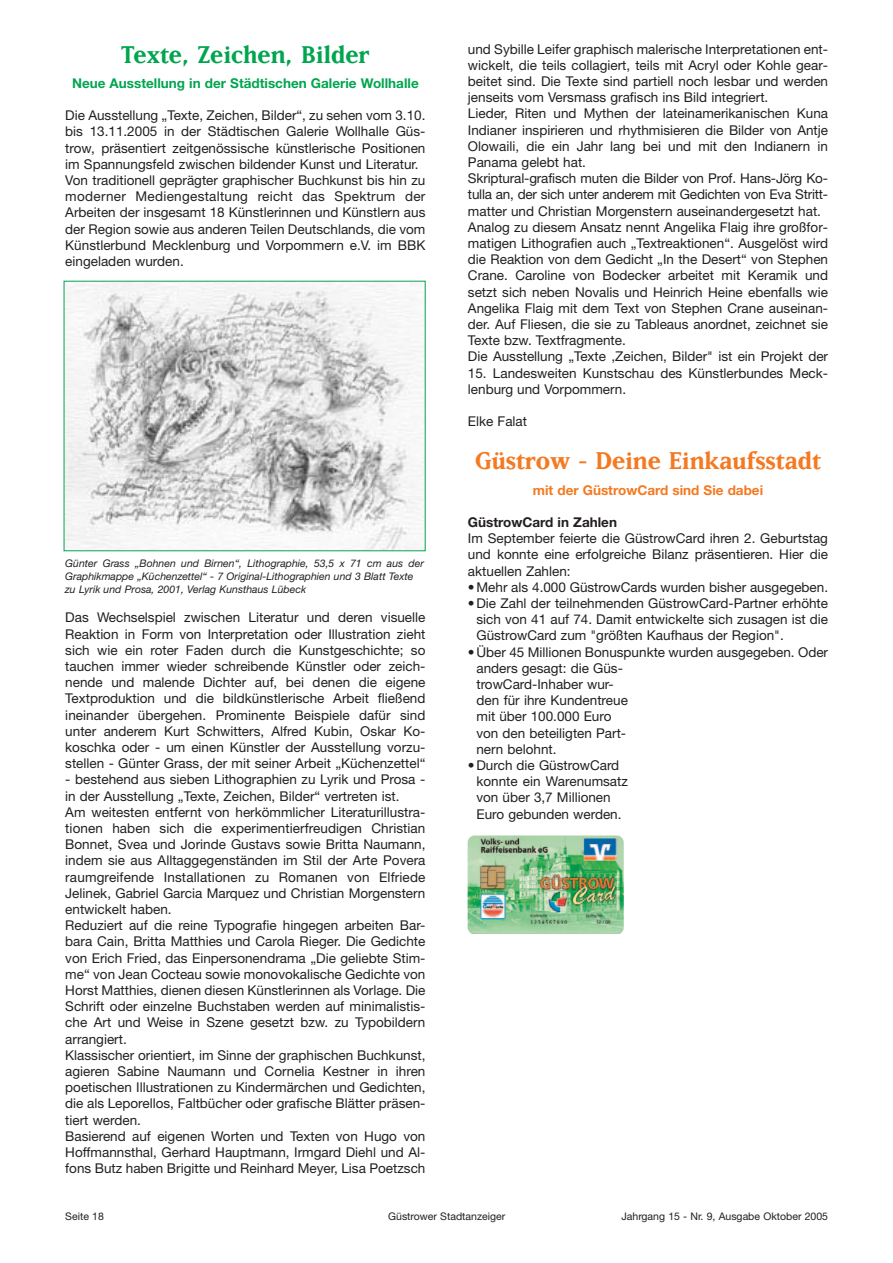
<style>
.page{position:relative;width:893px;height:1263px;background:#fff}
.page>*{position:absolute;margin:0;border:0;box-sizing:border-box;transform-origin:0 0}
.t1{font:700 28.5px "Matrix";color:#f47921}
.t2{font:700 28.5px "Matrix";color:#00a54f}
.t3{font:13.5px/16.2px "Helvetica Neue";color:#231f20}
.t4{font:700 13.5px "Helvetica Neue";color:#00a54f}
.t5{font:700 13.5px "Helvetica Neue";color:#f47921}
.t6{font:700 13.5px "Helvetica Neue";color:#231f20}
.t7{font:italic 10.5px/12.6px "Helvetica Neue";color:#231f20}
.t8{font:10.5px "Helvetica Neue";color:#231f20}
</style>
<div class="page">
<img style="left:467px;top:836px;width:156px;height:98px;border-radius:7px">
<img style="left:66px;top:283px;width:357px;height:266px">
<h1 class="t2" style="left:121px;top:46px;width:250px">Texte, Zeichen, Bilder</h1>
<p class="t4" style="left:72px;top:78px;width:348px">Neue Ausstellung in der Städtischen Galerie Wollhalle</p>
<p class="t3" style="left:65px;top:109px;width:361px">Die Ausstellung „Texte, Zeichen, Bilder“, zu sehen vom 3.10. bis 13.11.2005 in der Städtischen Galerie Wollhalle Güs&shy;trow, präsentiert zeitgenössische künstlerische Positionen im Spannungsfeld zwischen bildender Kunst und Literatur.<br>Von traditionell geprägter graphischer Buchkunst bis hin zu moderner Mediengestaltung reicht das Spektrum der Arbeiten der insgesamt 18 Künstlerinnen und Künstlern aus der Region sowie aus anderen Teilen Deutschlands, die vom Künstlerbund Mecklenburg und Vorpommern e.V. im BBK eingeladen wurden.</p>
<p class="t7" style="left:65px;top:558px;width:360px">Günter Grass „Bohnen und Birnen“, Lithographie, 53,5 x 71 cm aus der<br>Graphikmappe „Küchenzettel“ - 7 Original-Lithographien und 3 Blatt Texte zu Lyrik und Prosa, 2001, Verlag Kunsthaus Lübeck</p>
<p class="t3" style="left:65px;top:611px;width:361px;text-align:justify">Das Wechselspiel zwischen Literatur und deren visuelle Reaktion in Form von Interpretation oder Illustration zieht sich wie ein roter Faden durch die Kunstgeschichte; so tauchen immer wieder schreibende Künstler oder zeich&shy;nende und malende Dichter auf, bei denen die eigene Textproduktion und die bildkünstlerische Arbeit fließend ineinander übergehen. Prominente Beispiele dafür sind unter anderem Kurt Schwitters, Alfred Kubin, Oskar Ko&shy;koschka oder - um einen Künstler der Ausstellung vorzu&shy;stellen - Günter Grass, der mit seiner Arbeit „Küchenzettel“</p>
<p class="t3" style="left:65px;top:773px;width:361px">- bestehend aus sieben Lithographien zu Lyrik und Prosa - in der Ausstellung „Texte, Zeichen, Bilder“ vertreten ist.<br>Am weitesten entfernt von herkömmlicher Literaturillustra&shy;tionen haben sich die experimentierfreudigen Christian Bonnet, Svea und Jorinde Gustavs sowie Britta Naumann, indem sie aus Alltaggegenständen im Stil der Arte Povera raumgreifende Installationen zu Romanen von Elfriede Jelinek, Gabriel Garcia Marquez und Christian Morgenstern entwickelt haben.<br>Reduziert auf die reine Typografie hingegen arbeiten Bar&shy;bara Cain, Britta Matthies und Carola Rieger. Die Gedichte von Erich Fried, das Einpersonendrama „Die geliebte Stim&shy;me“ von Jean Cocteau sowie monovokalische Gedichte von Horst Matthies, dienen diesen Künstlerinnen als Vorlage. Die Schrift oder einzelne Buchstaben werden auf minimalistis&shy;che Art und Weise in Szene gesetzt bzw. zu Typobildern arrangiert.<br>Klassischer orientiert, im Sinne der graphischen Buchkunst, agieren Sabine Naumann und Cornelia Kestner in ihren poetischen Illustrationen zu Kindermärchen und Gedichten, die als Leporellos, Faltbücher oder grafische Blätter präsen&shy;tiert werden.<br>Basierend auf eigenen Worten und Texten von Hugo von Hoffmannsthal, Gerhard Hauptmann, Irmgard Diehl und Al&shy;fons Butz haben Brigitte und Reinhard Meyer, Lisa Poetzsch</p>
<p class="t3" style="left:468px;top:42px;width:361px">und Sybille Leifer graphisch malerische Interpretationen ent&shy;wickelt, die teils collagiert, teils mit Acryl oder Kohle gear&shy;beitet sind. Die Texte sind partiell noch lesbar und werden jenseits vom Versmass grafisch ins Bild integriert.<br>Lieder, Riten und Mythen der lateinamerikanischen Kuna Indianer inspirieren und rhythmisieren die Bilder von Antje Olowaili, die ein Jahr lang bei und mit den Indianern in Panama gelebt hat.<br>Skriptural-grafisch muten die Bilder von Prof. Hans-Jörg Ko&shy;tulla an, der sich unter anderem mit Gedichten von Eva Stritt&shy;matter und Christian Morgenstern auseinandergesetzt hat.<br>Analog zu diesem Ansatz nennt Angelika Flaig ihre großfor&shy;matigen Lithografien auch „Textreaktionen“. Ausgelöst wird die Reaktion von dem Gedicht „In the Desert“ von Stephen Crane. Caroline von Bodecker arbeitet mit Keramik und setzt sich neben Novalis und Heinrich Heine ebenfalls wie Angelika Flaig mit dem Text von Stephen Crane auseinan&shy;der. Auf Fliesen, die sie zu Tableaus anordnet, zeichnet sie Texte bzw. Textfragmente.<br>Die Ausstellung „Texte ,Zeichen, Bilder" ist ein Projekt der</p>
<p class="t3" style="left:468px;top:366px;width:361px">15. Landesweiten Kunstschau des Künstlerbundes Meck&shy;lenburg und Vorpommern.</p>
<p class="t3" style="left:468px;top:415px;width:61px">Elke Falat</p>
<h1 class="t1" style="left:475px;top:452px;width:347px">Güstrow - Deine Einkaufsstadt</h1>
<p class="t5" style="left:533px;top:485px;width:232px">mit der GüstrowCard sind Sie dabei</p>
<p class="t6" style="left:468px;top:517px;width:150px">GüstrowCard in Zahlen</p>
<p class="t3" style="left:468px;top:532px;width:361px;text-align:justify">Im September feierte die GüstrowCard ihren 2. Geburtstag und konnte eine erfolgreiche Bilanz präsentieren. Hier die aktuellen Zahlen:</p>
<p class="t3" style="left:468px;top:580px;width:361px">•Mehr als 4.000 GüstrowCards wurden bisher ausgegeben.</p>
<p class="t3" style="left:476px;top:596px;width:353px;text-align:justify;text-indent:-9px">•Die Zahl der teilnehmenden GüstrowCard-Partner erhöhte sich von 41 auf 74. Damit entwickelte sich zusagen ist die GüstrowCard zum "größten Kaufhaus der Region".</p>
<p class="t3" style="left:476px;top:645px;width:353px;text-indent:-9px">•Über 45 Millionen Bonuspunkte wurden ausgegeben. Oder anders gesagt: die Güs-<br>trowCard-Inhaber wur-<br>den für ihre Kundentreue<br>mit über 100.000 Euro<br>von den beteiligten Part-<br>nern belohnt.</p>
<p class="t3" style="left:476px;top:758px;width:153px;text-indent:-9px">•Durch die GüstrowCard konnte ein Warenumsatz von über 3,7 Millionen<br>Euro gebunden werden.</p>
<p class="t8" style="left:65px;top:1212px;width:40px">Seite 18</p>
<p class="t8" style="left:388px;top:1212px;width:118px">Güstrower Stadtanzeiger</p>
<p class="t8" style="left:621px;top:1212px;width:208px">Jahrgang 15 - Nr. 9, Ausgabe Oktober 2005</p>
</div>
